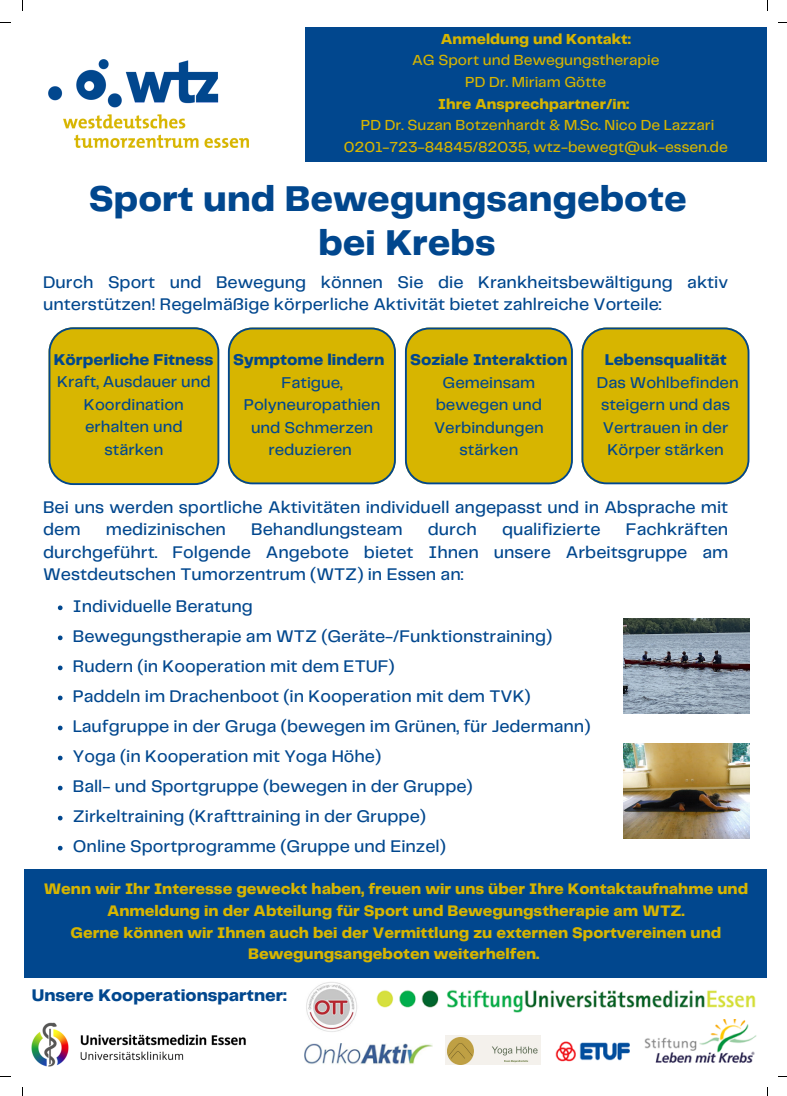
<style>
.page{position:relative;width:787px;height:1096px;background:#fff}
.page>*{position:absolute;margin:0;border:0;box-sizing:border-box;transform-origin:0 0}
.t1{font:800 37.25px/44.1px "Telegraf";color:#01478e}
.t2{font:500 17.5px/22.5px "Telegraf";color:#01478e}
.t3{font:800 17.5px "Telegraf";color:#01478e}
.t4{font:500 16.25px/22.5px "Telegraf";color:#01478e;text-align:center}
.t5{font:800 16.25px "Telegraf";color:#01478e}
.t6{font:800 15.88px/21.6px "Telegraf";color:#d7b500;text-align:center}
.t7{font:500 15.12px "Telegraf";color:#d7b500}
.t8{font:800 15.12px "Telegraf";color:#d7b500}
.s1{font-weight:800}
</style>
<div class="page">
<svg style="left:10px;top:977px;width:756px;height:100px"></svg>
<img style="left:49px;top:59px;width:199px;height:88px">
<svg style="left:581px;top:327px;width:168px;height:157px"></svg>
<svg style="left:49px;top:327px;width:170px;height:158px"></svg>
<svg style="left:228px;top:327px;width:168px;height:157px"></svg>
<svg style="left:405px;top:327px;width:168px;height:157px"></svg>
<div style="left:305px;top:28px;width:461px;height:134px;background:#01478e"></div>
<img style="left:28px;top:1019px;width:223px;height:50px">
<div style="left:24px;top:869px;width:742px;height:108px;background:#01478e"></div>
<img style="left:445px;top:1035px;width:95px;height:29px">
<img style="left:447px;top:1037px;width:26px;height:26px">
<img style="left:552px;top:1035px;width:84px;height:29px">
<img style="left:304px;top:1043px;width:129px;height:20px">
<img style="left:644px;top:1019px;width:112px;height:45px">
<img style="left:376px;top:989px;width:380px;height:23px">
<img style="left:305px;top:980px;width:53px;height:53px">
<img style="left:623px;top:743px;width:127px;height:95px">
<img style="left:623px;top:618px;width:127px;height:95px">
<svg style="left:58px;top:605px;width:5px;height:5px"></svg>
<svg style="left:58px;top:635px;width:5px;height:5px"></svg>
<svg style="left:58px;top:665px;width:5px;height:5px"></svg>
<svg style="left:58px;top:695px;width:5px;height:5px"></svg>
<svg style="left:58px;top:725px;width:5px;height:5px"></svg>
<svg style="left:58px;top:755px;width:5px;height:5px"></svg>
<svg style="left:58px;top:785px;width:5px;height:5px"></svg>
<svg style="left:58px;top:815px;width:5px;height:5px"></svg>
<svg style="left:58px;top:845px;width:5px;height:5px"></svg>
<p class="t8" style="left:441px;top:32px;width:192px">Anmeldung und Kontakt:</p>
<p class="t7" style="left:412px;top:54px;width:249px">AG Sport und Bewegungstherapie</p>
<p class="t7" style="left:465px;top:76px;width:142px">PD Dr. Miriam Götte</p>
<p class="t8" style="left:438px;top:97px;width:193px">Ihre Ansprechpartner/in:</p>
<p class="t7" style="left:361px;top:119px;width:355px">PD Dr. Suzan Botzenhardt &amp; M.Sc. Nico De Lazzari</p>
<p class="t7" style="left:344px;top:140px;width:386px">0201-723-84845/82035, wtz-bewegt@uk-essen.de</p>
<p class="t1" style="left:318px;top:178px;width:370px;text-indent:-230px">Sport und Bewegungsangebote bei Krebs</p>
<p class="t2" style="left:43px;top:272px;width:687px">Durch Sport und Bewegung können Sie die Krankheitsbewältigung aktiv unterstützen! Regelmäßige körperliche Aktivität bietet zahlreiche Vorteile:</p>
<p class="t5" style="left:54px;top:352px;width:161px">Körperliche Fitness</p>
<p class="t4" style="left:57px;top:371px;width:155px">Kraft, Ausdauer und<br>Koordination erhalten und stärken</p>
<p class="t4" style="left:233px;top:349px;width:153px"><span class="s1">Symptome lindern<br></span>Fatigue,<br>Polyneuropathien und Schmerzen reduzieren</p>
<p class="t4" style="left:410px;top:349px;width:159px"><span class="s1">Soziale Interaktion<br></span>Gemeinsam bewegen und<br>Verbindungen stärken</p>
<p class="t5" style="left:605px;top:353px;width:123px">Lebensqualität</p>
<p class="t4" style="left:597px;top:372px;width:143px">Das Wohlbefinden steigern und das<br>Vertrauen in der<br>Körper stärken</p>
<p class="t2" style="left:43px;top:496px;width:687px">Bei uns werden sportliche Aktivitäten individuell angepasst und in Absprache mit dem</p>
<p class="t2" style="left:43px;top:519px;width:687px;text-align:justify;text-indent:583px">Fachkräften durchgeführt. Folgende Angebote bietet Ihnen unsere Arbeitsgruppe am Westdeutschen Tumorzentrum (WTZ) in Essen an:</p>
<p class="t2" style="left:106px;top:519px;width:122px">medizinischen</p>
<p class="t2" style="left:251px;top:519px;width:153px">Behandlungsteam</p>
<p class="t2" style="left:428px;top:519px;width:50px">durch</p>
<p class="t2" style="left:502px;top:519px;width:100px">qualifizierte</p>
<p class="t2" style="left:73px;top:596px;width:181px">Individuelle Beratung</p>
<p class="t2" style="left:73px;top:626px;width:481px">Bewegungstherapie am WTZ (Geräte-/Funktionstraining)</p>
<p class="t2" style="left:73px;top:656px;width:323px">Rudern (in Kooperation mit dem ETUF)</p>
<p class="t2" style="left:73px;top:686px;width:459px">Paddeln im Drachenboot (in Kooperation mit dem TVK)</p>
<p class="t2" style="left:73px;top:716px;width:519px">Laufgruppe in der Gruga (bewegen im Grünen, für Jedermann)</p>
<p class="t2" style="left:73px;top:746px;width:310px">Yoga (in Kooperation mit Yoga Höhe)</p>
<p class="t2" style="left:73px;top:776px;width:401px">Ball- und Sportgruppe (bewegen in der Gruppe)</p>
<p class="t2" style="left:73px;top:806px;width:355px">Zirkeltraining (Krafttraining in der Gruppe)</p>
<p class="t2" style="left:73px;top:836px;width:374px">Online Sportprogramme (Gruppe und Einzel)</p>
<p class="t6" style="left:44px;top:879px;width:706px">Wenn wir Ihr Interesse geweckt haben, freuen wir uns über Ihre Kontaktaufnahme und<br>Anmeldung in der Abteilung für Sport und Bewegungstherapie am WTZ.</p>
<p class="t6" style="left:71px;top:922px;width:652px">Gerne können wir Ihnen auch bei der Vermittlung zu externen Sportvereinen und<br>Bewegungsangeboten weiterhelfen.</p>
<p class="t3" style="left:32px;top:987px;width:257px">Unsere Kooperationspartner:</p>
</div>
